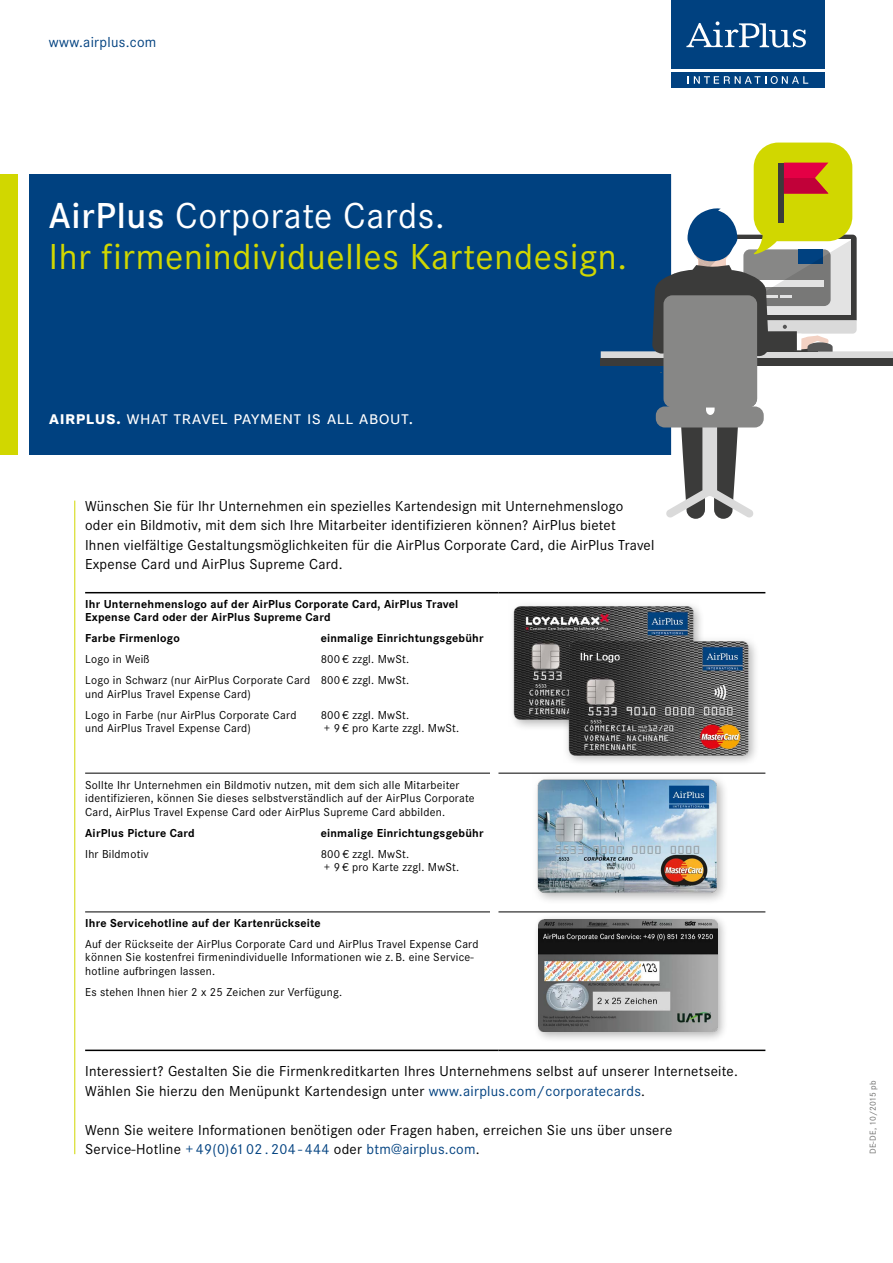
<style>
.page{position:relative;width:893px;height:1263px;background:#fff}
.page>*{position:absolute;margin:0;border:0;box-sizing:border-box;transform-origin:0 0}
.t1{font:37.5px/40.5px "Corporate S";letter-spacing:.02em;color:#d1d700}
.t2{font:19.5px "Corporate SSC";letter-spacing:.02em;color:#fff}
.t3{font:15px/19.5px "Corporate S";letter-spacing:.015em;color:#000}
.t4{font:15px "Corporate S";letter-spacing:.02em;color:#004180}
.t5{font:12px/13.5px "Corporate S";letter-spacing:.02em;color:#000}
.t6{font:700 12px/13.5px "Corporate S";letter-spacing:.02em;color:#000}
.t7{font:9px "Corporate S";letter-spacing:.02em;color:#6f6f6e}
.s1{font-weight:600;color:#fff}
.s2{color:#fff}
.s3{font-weight:700}
.s4{font-family:"Corporate Speciale"}
.s5{color:#004180}
</style>
<div class="page">
<div style="left:30px;top:174px;width:642px;height:281px;background:#004180"></div>
<div style="left:0;top:174px;width:17px;height:281px;background:#d1d700"></div>
<div style="left:672px;top:72px;width:153px;height:16px;background:#004180"></div>
<div style="left:672px;top:0;width:153px;height:68px;background:#004180"></div>
<svg style="left:686px;top:21px;width:120px;height:27px"></svg>
<svg style="left:694px;top:76px;width:114px;height:8px"></svg>
<hr style="left:74px;top:501px;width:1px;height:653px;background:#d1d700">
<svg style="left:85px;top:593px;width:680px;height:320px"></svg>
<hr style="left:85px;top:592px;width:405px;height:1px;background:#000">
<hr style="left:498px;top:592px;width:267px;height:1px;background:#000">
<hr style="left:85px;top:773px;width:405px;height:1px;background:#000">
<hr style="left:85px;top:911px;width:405px;height:1px;background:#000">
<hr style="left:498px;top:773px;width:267px;height:1px;background:#000">
<hr style="left:498px;top:911px;width:267px;height:1px;background:#000">
<hr style="left:85px;top:1049px;width:405px;height:2px;background:#000">
<svg style="left:490px;top:1049px;width:8px;height:2px"></svg>
<hr style="left:498px;top:1049px;width:267px;height:2px;background:#000">
<div style="left:533px;top:913px;width:195px;height:130px;background:#000;opacity:.3"></div>
<img style="left:538px;top:919px;width:179px;height:113px">
<img style="left:509px;top:600px;width:189px;height:127px">
<div style="left:563px;top:635px;width:198px;height:131px;background:#000;opacity:.3"></div>
<img style="left:563px;top:635px;width:190px;height:127px">
<div style="left:532px;top:773px;width:197px;height:132px;background:#fafafa"></div>
<img style="left:533px;top:772px;width:190px;height:128px">
<svg style="left:601px;top:143px;width:292px;height:376px"></svg>
<div style="left:663px;top:295px;width:94px;height:112px;background:#878786;border-radius:9px"></div>
<p class="t4" style="left:49px;top:34px;width:109px">www.airplus.com</p>
<h1 class="t1" style="left:49px;top:196px;width:580px"><span class="s1">AirPlus</span> <span class="s2">Corporate Cards.<br></span>Ihr firmenindividuelles Kartendesign.</h1>
<h2 class="t2" style="left:49px;top:407px;width:366px"><span class="s3">airplus.</span> what travel payment is all about.</h2>
<p class="t3" style="left:85px;top:496px;width:571px">Wünschen Sie für Ihr Unternehmen ein spezielles Kartendesign mit Unternehmenslogo oder ein Bildmotiv, mit dem sich Ihre Mitarbeiter identifizieren können? AirPlus bietet<br>Ihnen vielfältige Gestaltungsmöglichkeiten für die AirPlus Corporate Card, die AirPlus Travel Expense Card und AirPlus Supreme Card.</p>
<p class="t6" style="left:85px;top:597px;width:375px">Ihr Unternehmenslogo auf der AirPlus Corporate Card, AirPlus Travel<br>Expense Card oder der AirPlus Supreme Card</p>
<p class="t6" style="left:85px;top:632px;width:96px">Farbe Firmenlogo</p>
<p class="t6" style="left:321px;top:632px;width:164px">einmalige Einrichtungsgebühr</p>
<p class="t5" style="left:85px;top:653px;width:66px">Logo in Weiß</p>
<p class="t5" style="left:85px;top:649px;width:326px;line-height:21px;text-align:right">800 <span class="s4">€</span> zzgl. MwSt.<br>Logo in Schwarz (nur AirPlus Corporate Card 800 <span class="s4">€</span> zzgl. MwSt.</p>
<p class="t5" style="left:85px;top:683px;width:213px;line-height:21px">und AirPlus Travel Expense Card)<br>Logo in Farbe (nur AirPlus Corporate Card</p>
<p class="t5" style="left:321px;top:708px;width:90px">800 <span class="s4">€</span> zzgl. MwSt.</p>
<p class="t5" style="left:85px;top:722px;width:167px">und AirPlus Travel Expense Card)</p>
<p class="t5" style="left:324px;top:722px;width:137px">+ 9 <span class="s4">€</span> pro Karte zzgl. MwSt.</p>
<p class="t5" style="left:85px;top:778px;width:391px">Sollte Ihr Unternehmen ein Bildmotiv nutzen, mit dem sich alle Mitarbeiter identifizieren, können Sie dieses selbstverständlich auf der AirPlus Corporate<br>Card, AirPlus Travel Expense Card oder AirPlus Supreme Card abbilden.</p>
<p class="t6" style="left:85px;top:826px;width:111px">AirPlus Picture Card</p>
<p class="t6" style="left:321px;top:826px;width:164px">einmalige Einrichtungsgebühr</p>
<p class="t5" style="left:85px;top:847px;width:65px">Ihr Bildmotiv</p>
<p class="t5" style="left:321px;top:847px;width:140px">800 <span class="s4">€</span> zzgl. MwSt.<br>+ 9 <span class="s4">€</span> pro Karte zzgl. MwSt.</p>
<p class="t6" style="left:85px;top:916px;width:237px">Ihre Servicehotline auf der Kartenrückseite</p>
<p class="t5" style="left:85px;top:937px;width:395px">Auf der Rückseite der AirPlus Corporate Card und AirPlus Travel Expense Card können Sie kostenfrei firmenindividuelle Informationen wie z. B. eine Service&shy;hotline aufbringen lassen.</p>
<p class="t5" style="left:85px;top:985px;width:259px">Es stehen Ihnen hier 2 x 25 Zeichen zur Verfügung.</p>
<p class="t3" style="left:85px;top:1062px;width:654px">Interessiert? Gestalten Sie die Firmenkreditkarten Ihres Unternehmens selbst auf unserer Internetseite.<br>Wählen Sie hierzu den Menüpunkt Kartendesign unter <span class="s5">www.airplus.com/corporatecards</span>.</p>
<p class="t3" style="left:85px;top:1120px;width:589px">Wenn Sie weitere Informationen benötigen oder Fragen haben, erreichen Sie uns über unsere<br>Service-Hotline <span class="s5">+ 49(0)61 02 . 204 - 444</span> oder <span class="s5">btm@airplus.com</span>.</p>
<p class="t7" style="left:868px;top:1154px;width:75px;rotate:-90deg">DE-DE, 10/2015 pb</p>
</div>
